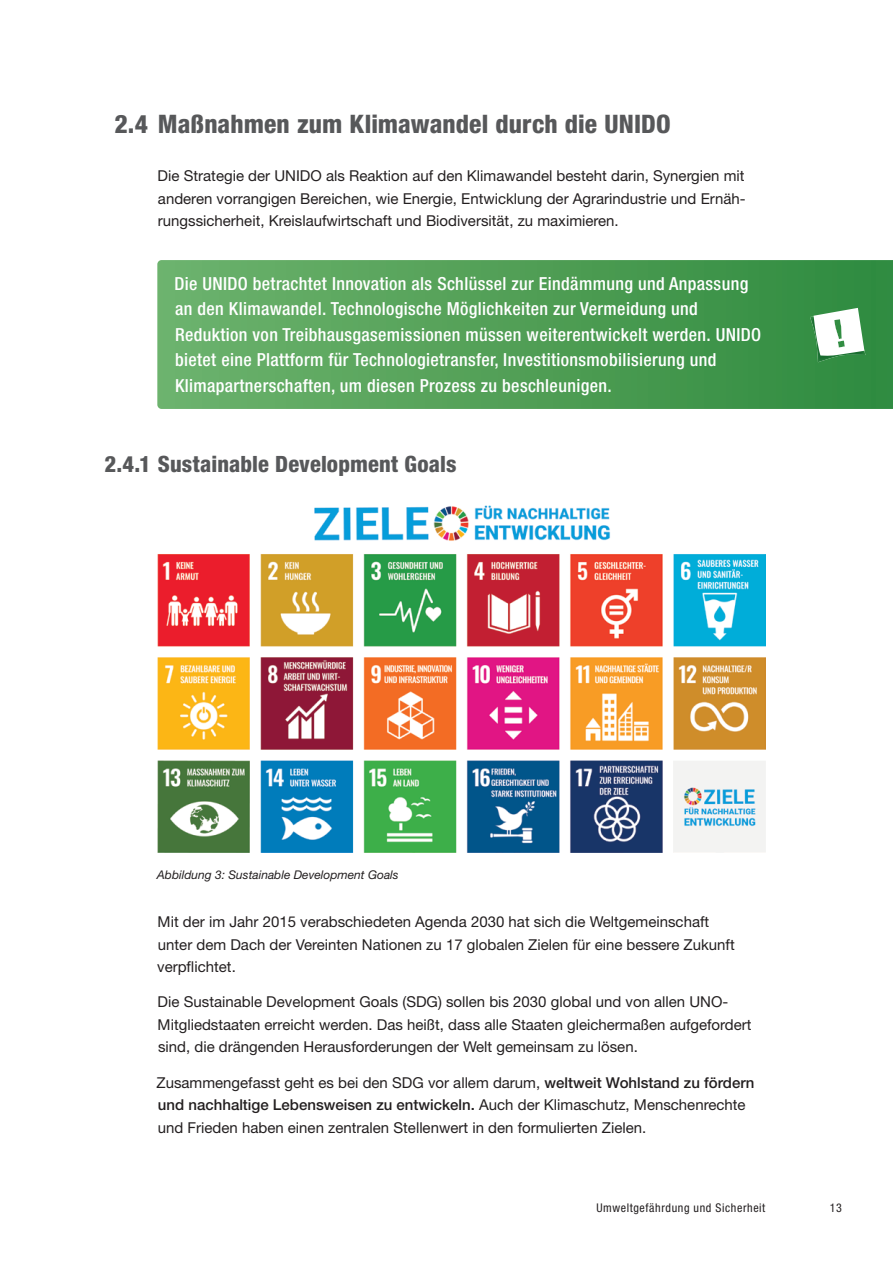
<style>
.page{position:relative;width:893px;height:1263px;background:#fff}
.page>*{position:absolute;margin:0;border:0;box-sizing:border-box;transform-origin:0 0}
.t1{font:800 condensed 25.5px "Helvetica Neue LT Std";letter-spacing:.005em;color:#57585a}
.t2{font:800 condensed 22.5px "Helvetica Neue LT Std";letter-spacing:.005em;color:#57585a}
.t3{font:500 condensed 18px/25.5px "Helvetica Neue LT Std";letter-spacing:.02em;color:#fff}
.t4{font:15px/22.5px "Helvetica Neue LT Std";color:#231f20}
.t5{font:italic 12px "Helvetica Neue LT Std";color:#231f20}
.t6{font:condensed 12px "Helvetica Neue LT Std";letter-spacing:.05em;color:#231f20}
.s1{font-weight:500}
</style>
<div class="page">
<img style="left:157px;top:505px;width:608px;height:347px">
<svg style="left:157px;top:260px;width:736px;height:149px;background:#4f9f56"></svg>
<img style="left:810px;top:309px;width:55px;height:53px">
<svg style="left:813px;top:308px;width:51px;height:48px"></svg>
<h1 class="t1" style="left:114px;top:108px;width:558px">2.4 Maßnahmen zum Klimawandel durch die UNIDO</h1>
<p class="t4" style="left:158px;top:164px;width:589px;text-align:justify">Die Strategie der UNIDO als Reaktion auf den Klimawandel besteht darin, Synergien mit anderen vorrangigen Bereichen, wie Energie, Entwicklung der Agrarindustrie und Ernäh&shy;rungssicherheit, Kreislaufwirtschaft und Biodiversität, zu maximieren.</p>
<p class="t3" style="left:174px;top:271px;width:588px">Die UNIDO betrachtet Innovation als Schlüssel zur Eindämmung und Anpassung an den Klimawandel. Technologische Möglichkeiten zur Vermeidung und Reduktion von Treibhausgasemissionen müssen weiterentwickelt werden. UNIDO bietet eine Plattform für Technologietransfer, Investitionsmobilisierung und Klimapartnerschaften, um diesen Prozess zu beschleunigen.</p>
<h2 class="t2" style="left:105px;top:450px;width:353px">2.4.1 Sustainable Development Goals</h2>
<p class="t5" style="left:157px;top:867px;width:243px">Abbildung 3: Sustainable Development Goals</p>
<p class="t4" style="left:157px;top:910px;width:579px">Mit der im Jahr 2015 verabschiedeten Agenda 2030 hat sich die Weltgemeinschaft unter dem Dach der Vereinten Nationen zu 17 globalen Zielen für eine bessere Zukunft verpflichtet.</p>
<p class="t4" style="left:158px;top:990px;width:595px">Die Sustainable Development Goals (SDG) sollen bis 2030 global und von allen UNO-<br>Mitgliedstaaten erreicht werden. Das heißt, dass alle Staaten gleichermaßen aufgefordert sind, die drängenden Herausforderungen der Welt gemeinsam zu lösen.</p>
<p class="t4" style="left:156px;top:1071px;width:599px">Zusammengefasst geht es bei den SDG vor allem darum, <span class="s1">weltweit Wohlstand zu fördern und nachhaltige Lebensweisen zu entwickeln.</span> Auch der Klimaschutz, Menschenrechte und Frieden haben einen zentralen Stellenwert in den formulierten Zielen.</p>
<p class="t6" style="left:596px;top:1201px;width:171px">Umweltgefährdung und Sicherheit</p>
<p class="t6" style="left:830px;top:1201px;width:14px">13</p>
</div>
